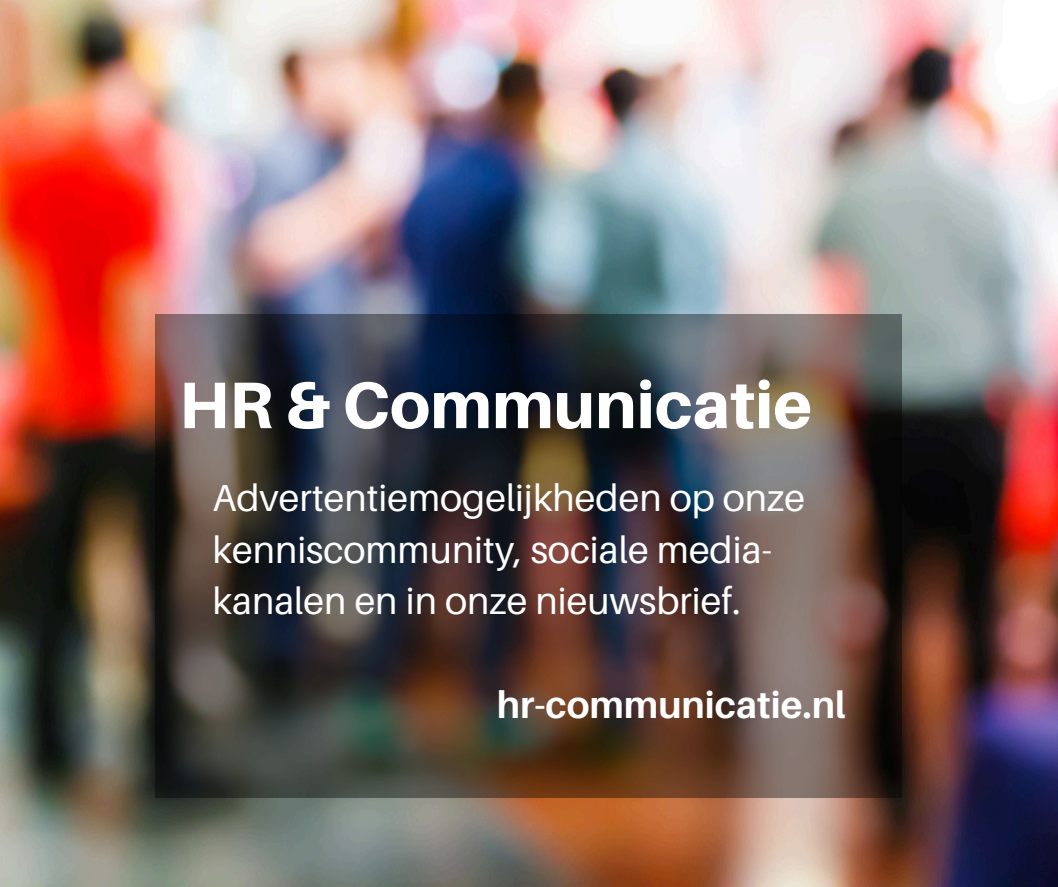
<style>
.page{position:relative;width:1058px;height:887px;background:#fff}
.page>*{position:absolute;margin:0;border:0;box-sizing:border-box;transform-origin:0 0}
.t1{font:800 65.85px "Aileron";color:#fff}
.t2{font:37.65px/51.8px "Aileron";color:#fff}
.t3{font:700 37.65px "Aileron";color:#fff}
</style>
<div class="page">
<img style="left:0;top:0;width:1058px;height:886px">
<img style="left:156px;top:314px;width:746px;height:484px">
<p class="t1" style="left:179px;top:364px;width:634px">HR &amp; Communicatie</p>
<h1 class="t2" style="left:212px;top:471px;width:594px">Advertentiemogelijkheden op onze kenniscommunity, sociale media&shy;kanalen en in onze nieuwsbrief.</h1>
<p class="t3" style="left:497px;top:681px;width:350px">hr-communicatie.nl</p>
</div>
